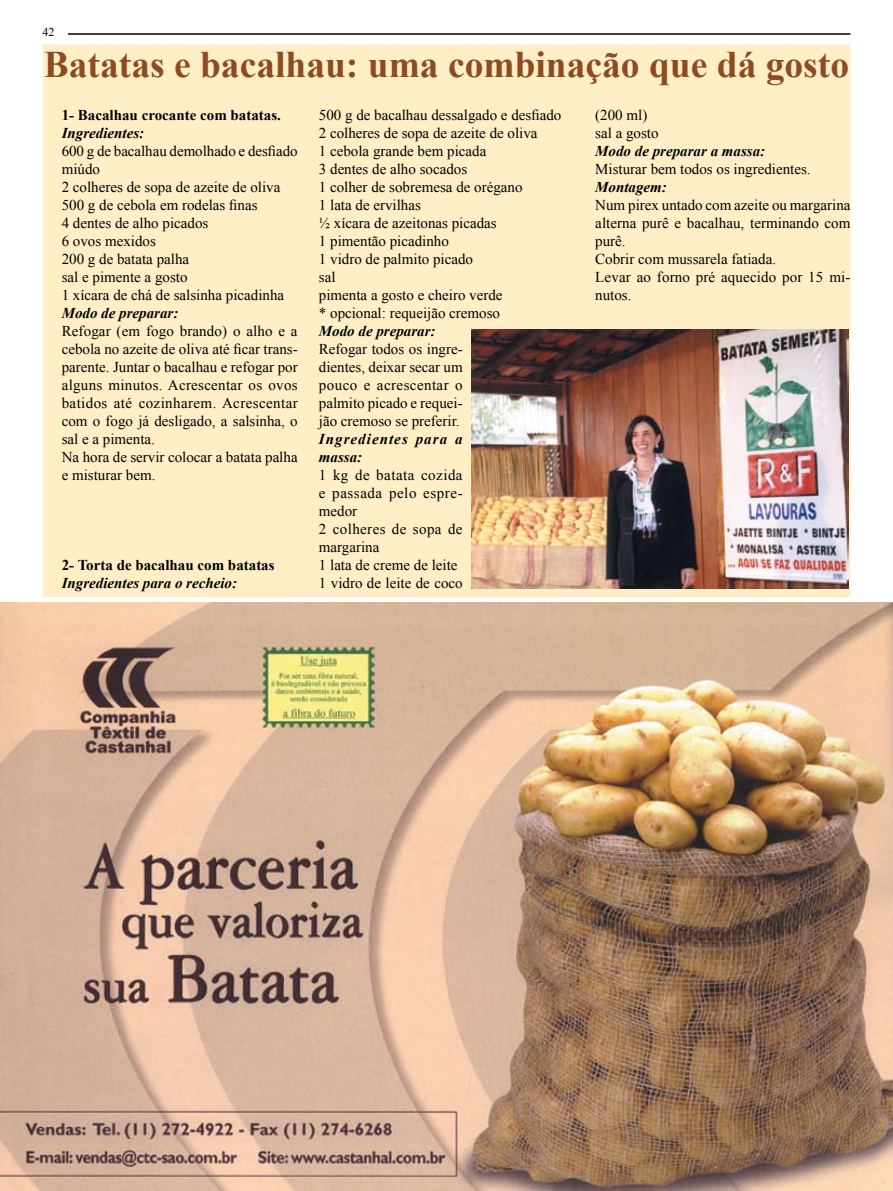
<style>
.page{position:relative;width:893px;height:1191px;background:#fff}
.page>*{position:absolute;margin:0;border:0;box-sizing:border-box;transform-origin:0 0}
.t1{font:700 37.5px "Times New Roman";color:#8e4a21}
.t2{font:15px/18px "Times New Roman";color:#000}
.t3{font:italic 700 15px "Times New Roman";color:#000}
.t4{font:700 15px "Times New Roman";color:#000}
.t5{font:italic 700 15px/18px "Times New Roman";letter-spacing:.07em;color:#000}
.t6{font:12px "Times New Roman";color:#000}
</style>
<div class="page">
<div style="left:43px;top:44px;width:807px;height:553px;background:#ffeec6;border:2px solid #ffeec6"></div>
<hr style="left:68px;top:33px;width:782px;height:2px;background:#000">
<img style="left:471px;top:329px;width:378px;height:259px">
<img style="left:0;top:602px;width:893px;height:589px">
<p class="t6" style="left:43px;top:24px;width:13px">42</p>
<h1 class="t1" style="left:44px;top:39px;width:807px">Batatas e bacalhau: uma combinação que dá gosto</h1>
<p class="t4" style="left:62px;top:104px;width:221px">1- Bacalhau crocante com batatas.</p>
<p class="t3" style="left:62px;top:122px;width:84px">Ingredientes:</p>
<p class="t2" style="left:62px;top:141px;width:237px">600 g de bacalhau demolhado e desfiado miúdo<br>2 colheres de sopa de azeite de oliva<br>500 g de cebola em rodelas finas<br>4 dentes de alho picados<br>6 ovos mexidos<br>200 g de batata palha<br>sal e pimente a gosto<br>1 xícara de chá de salsinha picadinha</p>
<p class="t3" style="left:62px;top:302px;width:118px">Modo de preparar:</p>
<p class="t2" style="left:62px;top:321px;width:237px">Refogar (em fogo brando) o alho e a cebola no azeite de oliva até ficar trans&shy;parente. Juntar o bacalhau e refogar por alguns minutos. Acrescentar os ovos batidos até cozinharem. Acrescentar com o fogo já desligado, a salsinha, o sal e a pimenta.<br>Na hora de servir colocar a batata palha e misturar bem.</p>
<p class="t2" style="left:319px;top:105px;width:244px">500 g de bacalhau dessalgado e desfiado<br>2 colheres de sopa de azeite de oliva<br>1 cebola grande bem picada<br>3 dentes de alho socados<br>1 colher de sobremesa de orégano<br>1 lata de ervilhas<br>½ xícara de azeitonas picadas<br>1 pimentão picadinho<br>1 vidro de palmito picado<br>sal<br>pimenta a gosto e cheiro verde<br>* opcional: requeijão cremoso</p>
<p class="t3" style="left:319px;top:320px;width:118px">Modo de preparar:</p>
<p class="t2" style="left:319px;top:339px;width:145px;text-align:justify">Refogar todos os ingre&shy;dientes, deixar secar um pouco e acrescentar o palmito picado e requei&shy;jão cremoso se preferir.</p>
<p class="t5" style="left:319px;top:429px;width:145px">Ingredientes para a massa:</p>
<p class="t2" style="left:319px;top:465px;width:145px">1 kg de batata cozida e passada pelo espre&shy;medor<br>2 colheres de sopa de margarina<br>1 lata de creme de leite<br>1 vidro de leite de coco</p>
<p class="t2" style="left:595px;top:105px;width:65px">(200 ml) sal a gosto</p>
<p class="t3" style="left:595px;top:140px;width:171px">Modo de preparar a massa:</p>
<p class="t2" style="left:595px;top:159px;width:217px">Misturar bem todos os ingredientes.</p>
<p class="t3" style="left:595px;top:176px;width:73px">Montagem:</p>
<p class="t2" style="left:595px;top:195px;width:257px">Num pirex untado com azeite ou margarina alterna purê e bacalhau, terminando com purê.<br>Cobrir com mussarela fatiada.<br>Levar ao forno pré aquecido por 15 mi&shy;nutos.</p>
<p class="t4" style="left:62px;top:554px;width:214px">2- Torta de bacalhau com batatas</p>
<p class="t3" style="left:62px;top:572px;width:177px">Ingredientes para o recheio:</p>
</div>
